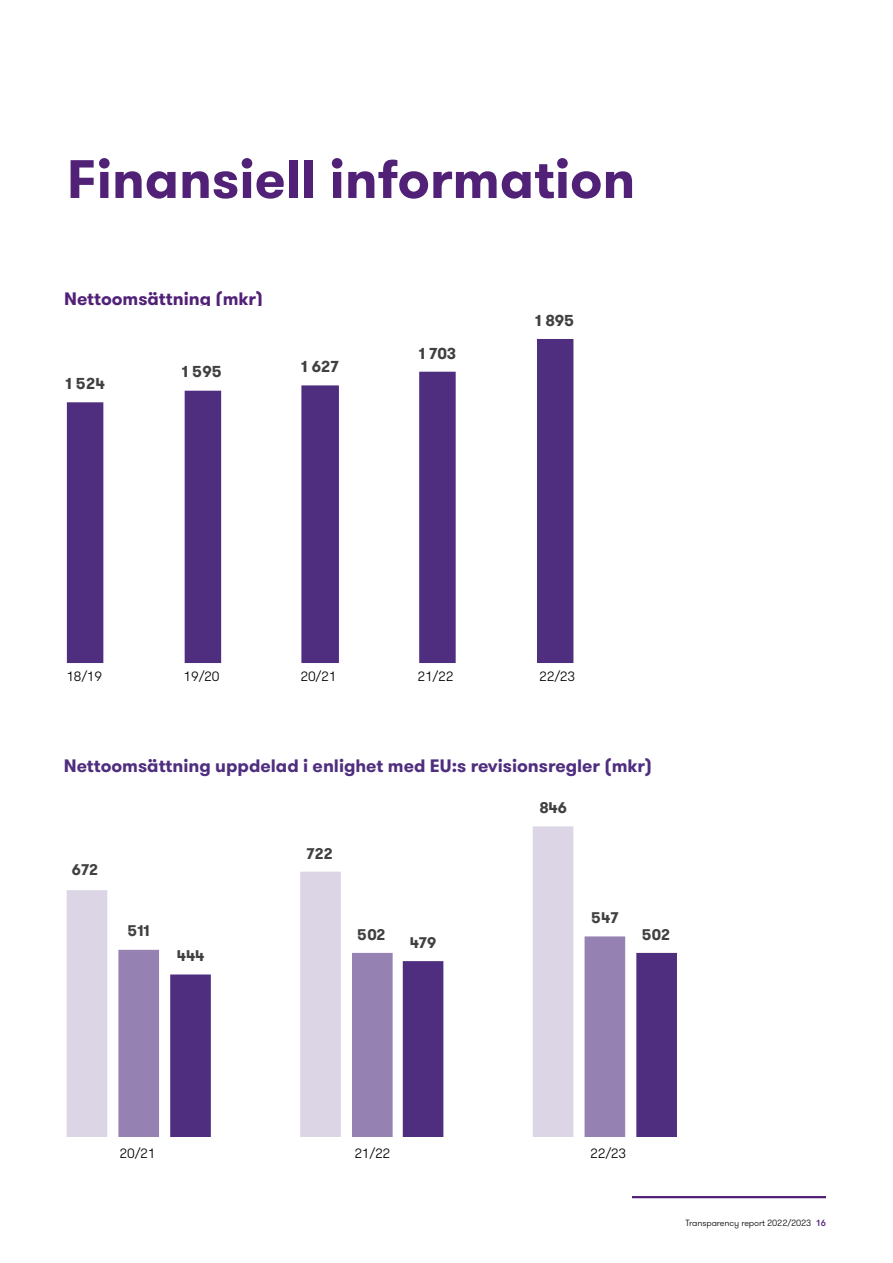
<style>
.page{position:relative;width:893px;height:1263px;background:#fff}
.page>*{position:absolute;margin:0;border:0;box-sizing:border-box;transform-origin:0 0}
.t1{font:700 54px "GT Walsheim Pro";color:#512178}
.t2{font:700 18px "GT Walsheim Pro";color:#4f2d7f}
.t3{font:700 18px "GT Walsheim Pro";color:#512178}
.t4{font:700 15.9px "GT Walsheim Pro";color:#404040}
.t5{font:700 15.45px "GT Walsheim Pro";letter-spacing:-.005em;color:#404040}
.t6{font:300 13.5px "GT Walsheim Pro";letter-spacing:-.01em;color:#000}
.t7{font:300 9px "GT Walsheim Pro";letter-spacing:-.01em;color:#000}
.s1{font-weight:500;color:#512178}
</style>
<div class="page">
<hr style="left:632px;top:1196px;width:194px;height:2px;background:#512178">
<svg style="left:66px;top:826px;width:611px;height:311px"></svg>
<svg style="left:66px;top:339px;width:508px;height:324px"></svg>
<h1 class="t1" style="left:67px;top:144px;width:570px">Finansiell information</h1>
<p class="t3" style="left:64px;top:287px;width:201px">Nettoomsättning (mkr)</p>
<p class="t4" style="left:65px;top:373px;width:41px">1 524</p>
<p class="t4" style="left:182px;top:361px;width:42px">1 595</p>
<p class="t4" style="left:301px;top:356px;width:39px">1 627</p>
<p class="t4" style="left:419px;top:343px;width:39px">1 703</p>
<p class="t4" style="left:535px;top:310px;width:41px">1 895</p>
<p class="t6" style="left:66px;top:668px;width:37px">18/19</p>
<p class="t6" style="left:184px;top:668px;width:37px">19/20</p>
<p class="t6" style="left:300px;top:668px;width:37px">20/21</p>
<p class="t6" style="left:417px;top:668px;width:37px">21/22</p>
<p class="t6" style="left:539px;top:668px;width:37px">22/23</p>
<p class="t2" style="left:64px;top:754px;width:590px">Nettoomsättning uppdelad i enlighet med EU:s revisionsregler (mkr)</p>
<p class="t5" style="left:72px;top:860px;width:28px">672</p>
<p class="t5" style="left:307px;top:843px;width:28px">722</p>
<p class="t5" style="left:127px;top:921px;width:24px">511</p>
<p class="t5" style="left:357px;top:924px;width:30px">502</p>
<p class="t5" style="left:177px;top:945px;width:29px">444</p>
<p class="t5" style="left:410px;top:932px;width:28px">479</p>
<p class="t5" style="left:539px;top:797px;width:29px">846</p>
<p class="t5" style="left:591px;top:907px;width:29px">547</p>
<p class="t5" style="left:642px;top:924px;width:30px">502</p>
<p class="t6" style="left:120px;top:1145px;width:37px">20/21</p>
<p class="t6" style="left:354px;top:1145px;width:37px">21/22</p>
<p class="t6" style="left:590px;top:1145px;width:37px">22/23</p>
<p class="t7" style="left:686px;top:1217px;width:142px">Transparency report 2022/2023 <span class="s1">16</span></p>
</div>
